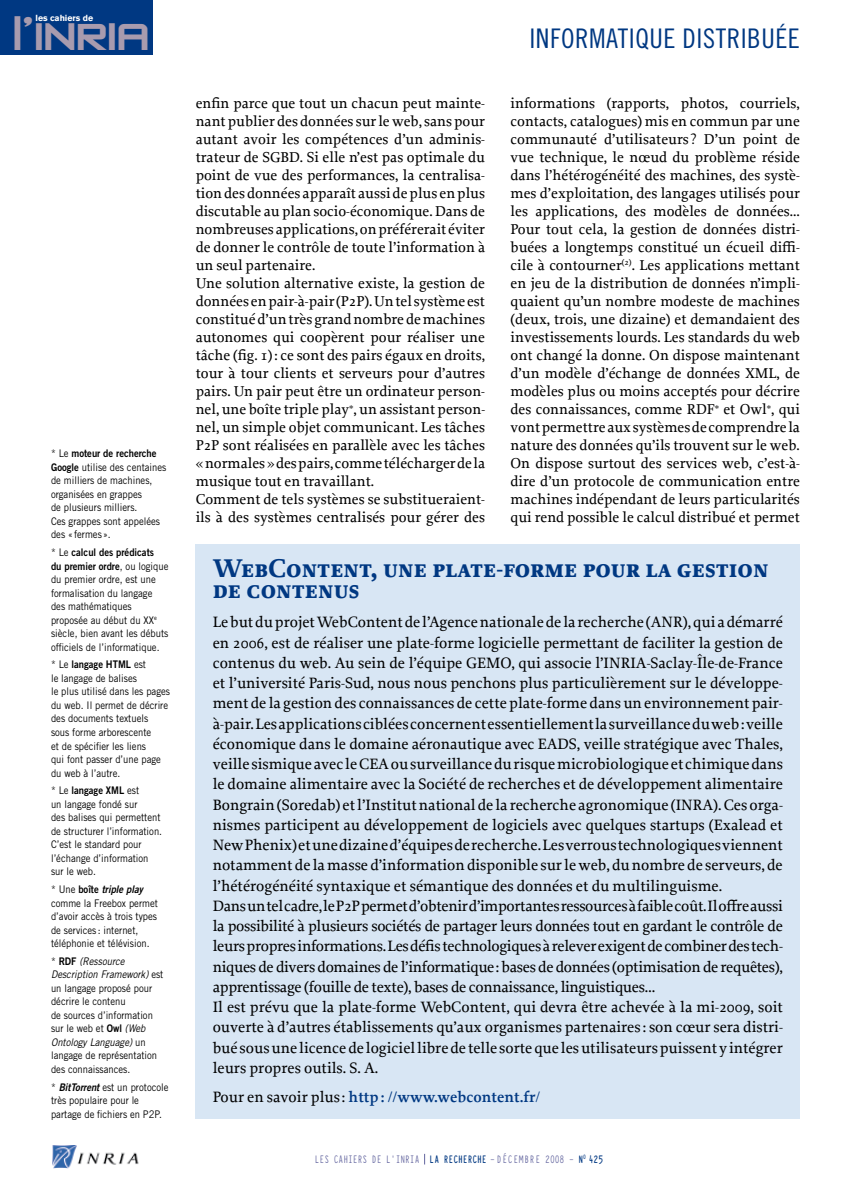
<style>
.page{position:relative;width:851px;height:1191px;background:#fff}
.page>*{position:absolute;margin:0;border:0;box-sizing:border-box;transform-origin:0 0}
.t1{font:45px "Zero Twos";letter-spacing:-.03em;color:#a89bae;scale:1.1 1}
.t2{font:27px/21px "Proforma Bold SC";color:#003882}
.t3{font:27px "Trade Gothic Cond Eighteen";letter-spacing:.02em;color:#003882}
.t4{font:15.75px/20.2px "Proforma";color:#000}
.t5{font:600 15.75px "Proforma";color:#003882}
.t6{font:15px/18px "Proforma";color:#000}
.t7{font:700 12px "Typewriter Condensed";letter-spacing:-.01em;color:#003882;scale:.9 1}
.t8{font:12px "Typewriter Condensed";letter-spacing:-.01em;color:#63659f;scale:.9 1}
.t9{font:10.5px/13.5px "Trade Gothic";color:#000;scale:.9 1}
.t10{font:10.5px/13.5px "Trade Gothic Bold Two";color:#000;scale:.9 1}
.t11{font:italic 10.5px "Trade Gothic Bold Two";color:#000;scale:.9 1}
.t12{font:700 8.7px "Akzidenz Grotesk BE";color:#fff}
.s1{font-family:"Trade Gothic"}
.s2{font-family:"Trade Gothic Bold Two"}
.s3{font-family:"Trade Gothic";font-style:normal}
.s4{font-style:normal}
.s5{font-style:italic}
.s6{font-family:"Trade Gothic Bold Two";font-style:italic}
.s7{font-weight:400;color:#000}
.s8{font-weight:400}
.s9{font-weight:400;color:#63659f}
</style>
<div class="page">
<img style="left:52px;top:1145px;width:87px;height:23px">
<div style="left:0;top:0;width:152px;height:54px;background:#003882"></div>
<div style="left:196px;top:544px;width:603px;height:574px;background:#d8e6f4"></div>
<p class="t12" style="left:36px;top:13px;width:59px">les cahiers de</p>
<h1 class="t1" style="left:12px;top:14px;width:127px">l’INRIA</h1>
<p class="t10" style="left:51px;top:447px;width:119px"><span class="s1">* Le</span> moteur de recherche</p>
<p class="t9" style="left:51px;top:460px;width:130px"><span class="s2">Google</span> utilise des centaines de milliers de machines, organisées en grappes<br>de plusieurs milliers.<br>Ces grappes sont appelées des « fermes».</p>
<p class="t10" style="left:51px;top:545px;width:132px"><span class="s1">* Le</span> calcul des prédicats<br>du premier ordre<span class="s1">, ou logique</span></p>
<p class="t9" style="left:51px;top:572px;width:132px">du premier ordre, est une formalisation du langage des mathématiques proposée au début du XX<sup>e </sup>siècle, bien avant les débuts officiels de l’informatique.</p>
<p class="t10" style="left:51px;top:658px;width:107px"><span class="s1">* Le</span> langage HTML <span class="s1">est</span></p>
<p class="t9" style="left:51px;top:671px;width:134px">le langage de balises<br>le plus utilisé dans les pages du web. Il permet de décrire des documents textuels<br>sous forme arborescente<br>et de spécifier les liens<br>qui font passer d’une page du web à l’autre.</p>
<p class="t10" style="left:51px;top:783px;width:99px"><span class="s1">* Le</span> langage XML <span class="s1">est</span></p>
<p class="t9" style="left:51px;top:797px;width:125px">un langage fondé sur<br>des balises qui permettent de structurer l’information.<br>C’est le standard pour l’échange d’information sur le web.</p>
<p class="t11" style="left:51px;top:883px;width:104px"><span class="s3">* Une</span> <span class="s4">boîte</span> triple play</p>
<p class="t9" style="left:51px;top:896px;width:120px">comme la Freebox permet d’avoir accès à trois types de services : internet, téléphonie et télévision.</p>
<p class="t9" style="left:51px;top:954px;width:126px">* <span class="s2">RDF</span> <span class="s5">(Ressource<br>Description Framework)</span> est un langage proposé pour décrire le contenu<br>de sources d’information sur le web et <span class="s2">Owl</span> <span class="s5">(Web<br>Ontology Language)</span> un langage de représentation des connaissances.</p>
<p class="t9" style="left:51px;top:1080px;width:132px">* <span class="s6">BitTorrent</span> est un protocole très populaire pour le partage de fichiers en P2P.</p>
<h2 class="t3" style="left:529px;top:23px;width:272px">INFORMATIQUE DISTRIBUÉE</h2>
<p class="t6" style="left:196px;top:94px;width:291px">enfin parce que tout un chacun peut mainte&shy;nant publier des données sur le web, sans pour autant avoir les compétences d’un adminis&shy;trateur de SGBD. Si elle n’est pas optimale du point de vue des performances, la centralisa&shy;tion des données apparaît aussi de plus en plus discutable au plan socio-économique. Dans de nombreuses applications, on préférerait éviter de donner le contrôle de toute l’information à un seul partenaire.<br>Une solution alternative existe, la gestion de données en pair-à-pair (P2P). Un tel système est constitué d’un très grand nombre de machines autonomes qui coopèrent pour réaliser une tâche (fig. 1): ce sont des pairs égaux en droits, tour à tour clients et serveurs pour d’autres pairs. Un pair peut être un ordinateur person&shy;nel, une boîte triple play<sup>*</sup>, un assistant person&shy;nel, un simple objet communicant. Les tâches P2P sont réalisées en parallèle avec les tâches «normales» des pairs, comme télécharger de la musique tout en travaillant.<br>Comment de tels systèmes se substitueraient&shy;ils à des systèmes centralisés pour gérer des</p>
<p class="t6" style="left:510px;top:94px;width:291px;text-align:justify">informations (rapports, photos, courriels, contacts, catalogues) mis en commun par une communauté d’utilisateurs ? D’un point de vue technique, le nœud du problème réside dans l’hétérogénéité des machines, des systè&shy;mes d’exploitation, des langages utilisés pour les applications, des modèles de données… Pour tout cela, la gestion de données distri&shy;buées a longtemps constitué un écueil diffi&shy;cile à contourner<sup>(2)</sup>. Les applications mettant en jeu de la distribution de données n’impli&shy;quaient qu’un nombre modeste de machines (deux, trois, une dizaine) et demandaient des investissements lourds. Les standards du web ont changé la donne. On dispose maintenant d’un modèle d’échange de données XML, de modèles plus ou moins acceptés pour décrire des connaissances, comme RDF<sup>*</sup> et Owl<sup>*</sup>, qui vont permettre aux systèmes de comprendre la nature des données qu’ils trouvent sur le web.<br>On dispose surtout des services web, c’est-à&shy;dire d’un protocole de communication entre machines indépendant de leurs particularités qui rend possible le calcul distribué et permet</p>
<h2 class="t2" style="left:213px;top:558px;width:557px">WebContent, une plate-forme pour la gestion de contenus</h2>
<p class="t4" style="left:213px;top:612px;width:571px">Le but du projet WebContent de l’Agence nationale de la recherche (ANR), qui a démarré en 2006, est de réaliser une plate-forme logicielle permettant de faciliter la gestion de contenus du web. Au sein de l’équipe GEMO, qui associe l’INRIA-Saclay-Île-de-France et l’université Paris-Sud, nous nous penchons plus particulièrement sur le développe&shy;ment de la gestion des connaissances de cette plate-forme dans un environnement pair&shy;à-pair. Les applications ciblées concernent essentiellement la surveillance du web: veille économique dans le domaine aéronautique avec EADS, veille stratégique avec Thales, veille sismique avec le CEA ou surveillance du risque microbiologique et chimique dans le domaine alimentaire avec la Société de recherches et de développement alimentaire Bongrain (Soredab) et l’Institut national de la recherche agronomique (INRA). Ces orga&shy;nismes participent au développement de logiciels avec quelques startups (Exalead et New Phenix) et une dizaine d’équipes de recherche. Les verrous technologiques viennent notamment de la masse d’information disponible sur le web, du nombre de serveurs, de l’hétérogénéité syntaxique et sémantique des données et du multilinguisme.<br>Dans un tel cadre, le P2P permet d’obtenir d’importantes ressources à faible coût. Il offre aussi la possibilité à plusieurs sociétés de partager leurs données tout en gardant le contrôle de leurs propres informations. Les défis technologiques à relever exigent de combiner des tech&shy;niques de divers domaines de l’informatique: bases de données (optimisation de requêtes), apprentissage (fouille de texte), bases de connaissance, linguistiques…<br>Il est prévu que la plate-forme WebContent, qui devra être achevée à la mi-2009, soit ouverte à d’autres établissements qu’aux organismes partenaires: son cœur sera distri&shy;bué sous une licence de logiciel libre de telle sorte que les utilisateurs puissent y intégrer leurs propres outils. S. A.</p>
<p class="t5" style="left:213px;top:1086px;width:329px"><span class="s7">Pour en savoir plus:</span> http: //www.webcontent.fr<span class="s8">/</span></p>
<p class="t8" style="left:315px;top:1150px;width:106px">LES CAHIERS DE L ’INRIA</p>
<p class="t7" style="left:429px;top:1150px;width:194px">LA RECHERCHE <span class="s9">- DÉCEMBRE 2008 -</span> N<sup>0</sup> 425</p>
</div>
